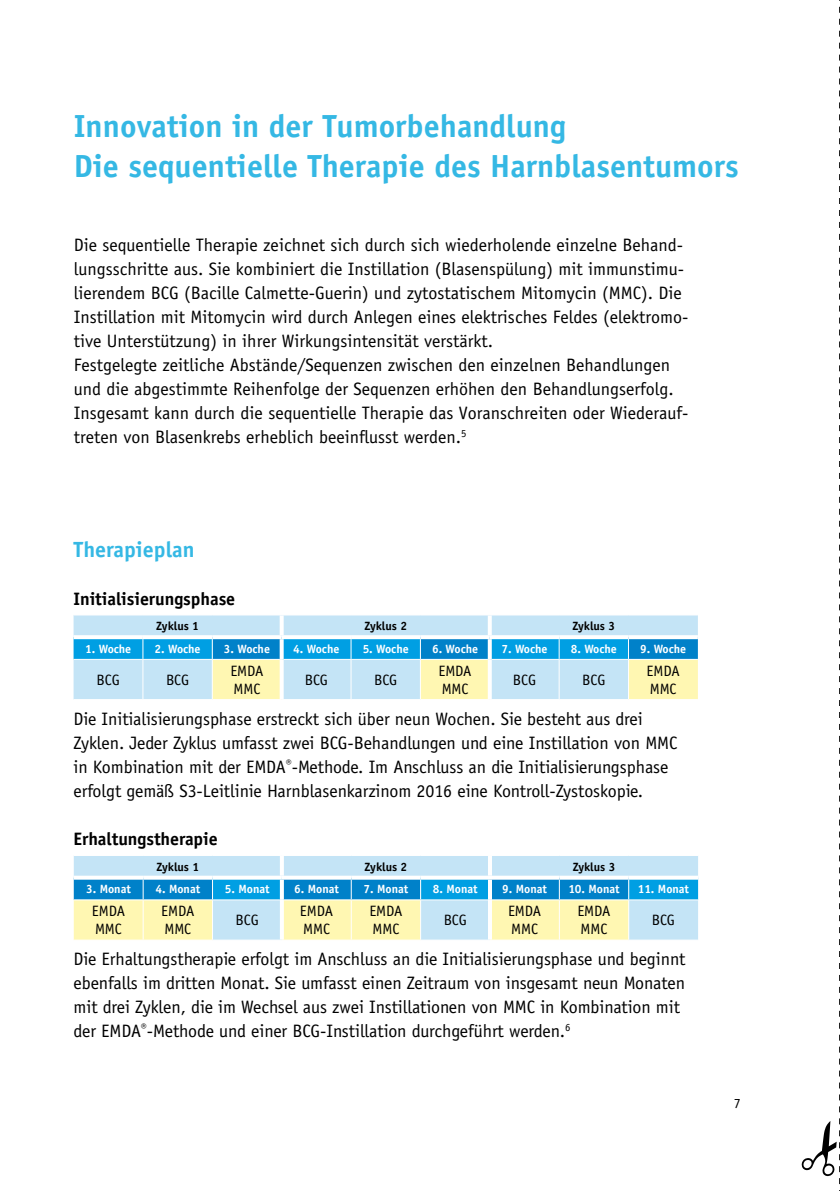
<style>
.page{position:relative;width:840px;height:1191px;background:#fff}
.page>*{position:absolute;margin:0;border:0;box-sizing:border-box;transform-origin:0 0}
.t1{font:700 32px/40px "Officina Sans Std";color:#35b8e4}
.t2{font:700 22px "Officina Sans Std";color:#35b8e4}
.t3{font:18px/24px "Officina Sans Std";color:#000}
.t4{font:700 18px "Officina Sans Std";letter-spacing:-.005em;color:#000}
.t5{font:15px/18px "Officina Sans Std";letter-spacing:-.005em;color:#000}
.t6{font:14px "Officina Sans Std";color:#000}
.t7{font:700 12px "Officina Sans Std";letter-spacing:-.005em;color:#fff}
.t8{font:700 12px "Officina Sans Std";letter-spacing:-.005em;color:#000}
</style>
<div class="page">
<div style="left:73px;top:615px;width:624px;height:20px;background:#c4e4f6"></div>
<svg style="left:73px;top:639px;width:624px;height:60px;background:#92cfde"></svg>
<hr style="left:350px;top:660px;width:1px;height:39px;background:#fff">
<hr style="left:419px;top:660px;width:1px;height:39px;background:#fff">
<hr style="left:558px;top:660px;width:1px;height:39px;background:#fff">
<hr style="left:627px;top:660px;width:1px;height:39px;background:#fff">
<svg style="left:279px;top:615px;width:4px;height:20px"></svg>
<svg style="left:487px;top:615px;width:4px;height:20px"></svg>
<svg style="left:279px;top:639px;width:4px;height:20px"></svg>
<svg style="left:487px;top:639px;width:4px;height:20px"></svg>
<svg style="left:279px;top:659px;width:4px;height:40px"></svg>
<svg style="left:487px;top:659px;width:4px;height:40px"></svg>
<div style="left:74px;top:856px;width:623px;height:19px;background:#c4e4f6"></div>
<svg style="left:74px;top:879px;width:623px;height:61px;background:#a2d1cd"></svg>
<hr style="left:350px;top:900px;width:1px;height:39px;background:#fff">
<hr style="left:420px;top:900px;width:1px;height:39px;background:#fff">
<hr style="left:558px;top:900px;width:1px;height:39px;background:#fff">
<hr style="left:628px;top:900px;width:1px;height:39px;background:#fff">
<hr style="left:280px;top:856px;width:4px;height:19px;background:#fff">
<svg style="left:487px;top:856px;width:4px;height:19px"></svg>
<svg style="left:280px;top:879px;width:4px;height:21px"></svg>
<svg style="left:487px;top:879px;width:4px;height:21px"></svg>
<hr style="left:280px;top:900px;width:4px;height:39px;background:#fff">
<svg style="left:487px;top:900px;width:4px;height:39px"></svg>
<svg style="left:74px;top:875px;width:69px;height:1px"></svg>
<svg style="left:143px;top:875px;width:69px;height:4px"></svg>
<svg style="left:212px;top:875px;width:70px;height:4px"></svg>
<svg style="left:282px;top:875px;width:69px;height:1px"></svg>
<svg style="left:351px;top:875px;width:69px;height:4px"></svg>
<svg style="left:420px;top:875px;width:69px;height:4px"></svg>
<svg style="left:489px;top:875px;width:70px;height:1px"></svg>
<svg style="left:559px;top:875px;width:69px;height:4px"></svg>
<svg style="left:628px;top:875px;width:69px;height:4px"></svg>
<svg style="left:839px;top:0;width:1px;height:1191px"></svg>
<h1 class="t1" style="left:74px;top:105px;width:666px">Innovation in der Tumorbehandlung<br>Die sequentielle Therapie des Harnblasentumors</h1>
<p class="t3" style="left:74px;top:233px;width:616px">Die sequentielle Therapie zeichnet sich durch sich wiederholende einzelne Behand&shy;lungsschritte aus. Sie kombiniert die Instillation (Blasenspülung) mit immunstimu&shy;lierendem BCG (Bacille Calmette-Guerin) und zytostatischem Mitomycin (MMC). Die Instillation mit Mitomycin wird durch Anlegen eines elektrisches Feldes (elektromo&shy;tive Unterstützung) in ihrer Wirkungsintensität verstärkt.<br>Festgelegte zeitliche Abstände/Sequenzen zwischen den einzelnen Behandlungen und die abgestimmte Reihenfolge der Sequenzen erhöhen den Behandlungserfolg.<br>Insgesamt kann durch die sequentielle Therapie das Voranschreiten oder Wiederauf&shy;treten von Blasenkrebs erheblich beeinflusst werden.<sup>5</sup></p>
<p class="t2" style="left:73px;top:535px;width:122px">Therapieplan</p>
<p class="t4" style="left:73px;top:587px;width:163px">Initialisierungsphase</p>
<p class="t8" style="left:156px;top:619px;width:44px">Zyklus 1</p>
<p class="t8" style="left:364px;top:619px;width:44px">Zyklus 2</p>
<p class="t8" style="left:572px;top:619px;width:44px">Zyklus 3</p>
<p class="t7" style="left:85px;top:641px;width:48px">1. Woche</p>
<p class="t7" style="left:154px;top:641px;width:48px">2. Woche</p>
<p class="t7" style="left:224px;top:641px;width:48px">3. Woche</p>
<p class="t7" style="left:293px;top:641px;width:48px">4. Woche</p>
<p class="t7" style="left:362px;top:641px;width:48px">5. Woche</p>
<p class="t7" style="left:432px;top:641px;width:48px">6. Woche</p>
<p class="t7" style="left:501px;top:641px;width:48px">7. Woche</p>
<p class="t7" style="left:570px;top:641px;width:48px">8. Woche</p>
<p class="t7" style="left:639px;top:641px;width:48px">9. Woche</p>
<p class="t5" style="left:97px;top:671px;width:25px">BCG</p>
<p class="t5" style="left:166px;top:671px;width:25px">BCG</p>
<p class="t5" style="left:230px;top:662px;width:35px">EMDA<br>MMC</p>
<p class="t5" style="left:304px;top:671px;width:25px">BCG</p>
<p class="t5" style="left:374px;top:671px;width:25px">BCG</p>
<p class="t5" style="left:438px;top:662px;width:35px">EMDA<br>MMC</p>
<p class="t5" style="left:512px;top:671px;width:25px">BCG</p>
<p class="t5" style="left:582px;top:671px;width:25px">BCG</p>
<p class="t5" style="left:646px;top:662px;width:35px">EMDA<br>MMC</p>
<p class="t3" style="left:73px;top:706px;width:605px">Die Initialisierungsphase erstreckt sich über neun Wochen. Sie besteht aus drei Zyklen. Jeder Zyklus umfasst zwei BCG-Behandlungen und eine Instillation von MMC in Kombination mit der EMDA<sup>®</sup>-Methode. Im Anschluss an die Initialisierungsphase erfolgt gemäß S3-Leitlinie Harnblasenkarzinom 2016 eine Kontroll-Zystoskopie.</p>
<p class="t4" style="left:73px;top:827px;width:146px">Erhaltungstherapie</p>
<p class="t8" style="left:156px;top:859px;width:44px">Zyklus 1</p>
<p class="t8" style="left:364px;top:859px;width:44px">Zyklus 2</p>
<p class="t8" style="left:572px;top:859px;width:44px">Zyklus 3</p>
<p class="t7" style="left:86px;top:881px;width:46px">3. Monat</p>
<p class="t7" style="left:155px;top:881px;width:46px">4. Monat</p>
<p class="t7" style="left:225px;top:881px;width:46px">5. Monat</p>
<p class="t7" style="left:294px;top:881px;width:46px">6. Monat</p>
<p class="t7" style="left:363px;top:881px;width:46px">7. Monat</p>
<p class="t7" style="left:432px;top:881px;width:46px">8. Monat</p>
<p class="t7" style="left:502px;top:881px;width:46px">9. Monat</p>
<p class="t7" style="left:568px;top:881px;width:53px">10. Monat</p>
<p class="t7" style="left:637px;top:881px;width:53px">11. Monat</p>
<p class="t5" style="left:92px;top:902px;width:35px">EMDA<br>MMC</p>
<p class="t5" style="left:161px;top:902px;width:35px">EMDA<br>MMC</p>
<p class="t5" style="left:235px;top:911px;width:25px">BCG</p>
<p class="t5" style="left:300px;top:902px;width:35px">EMDA<br>MMC</p>
<p class="t5" style="left:369px;top:902px;width:35px">EMDA<br>MMC</p>
<p class="t5" style="left:443px;top:911px;width:25px">BCG</p>
<p class="t5" style="left:508px;top:902px;width:35px">EMDA<br>MMC</p>
<p class="t5" style="left:577px;top:902px;width:35px">EMDA<br>MMC</p>
<p class="t5" style="left:651px;top:911px;width:25px">BCG</p>
<p class="t3" style="left:73px;top:946px;width:613px">Die Erhaltungstherapie erfolgt im Anschluss an die Initialisierungsphase und beginnt ebenfalls im dritten Monat. Sie umfasst einen Zeitraum von insgesamt neun Monaten mit drei Zyklen, die im Wechsel aus zwei Instillationen von MMC in Kombination mit der EMDA<sup>®</sup>-Methode und einer BCG-Instillation durchgeführt werden.<sup>6</sup></p>
<p class="t6" style="left:733px;top:1094px;width:8px">7</p>
</div>
